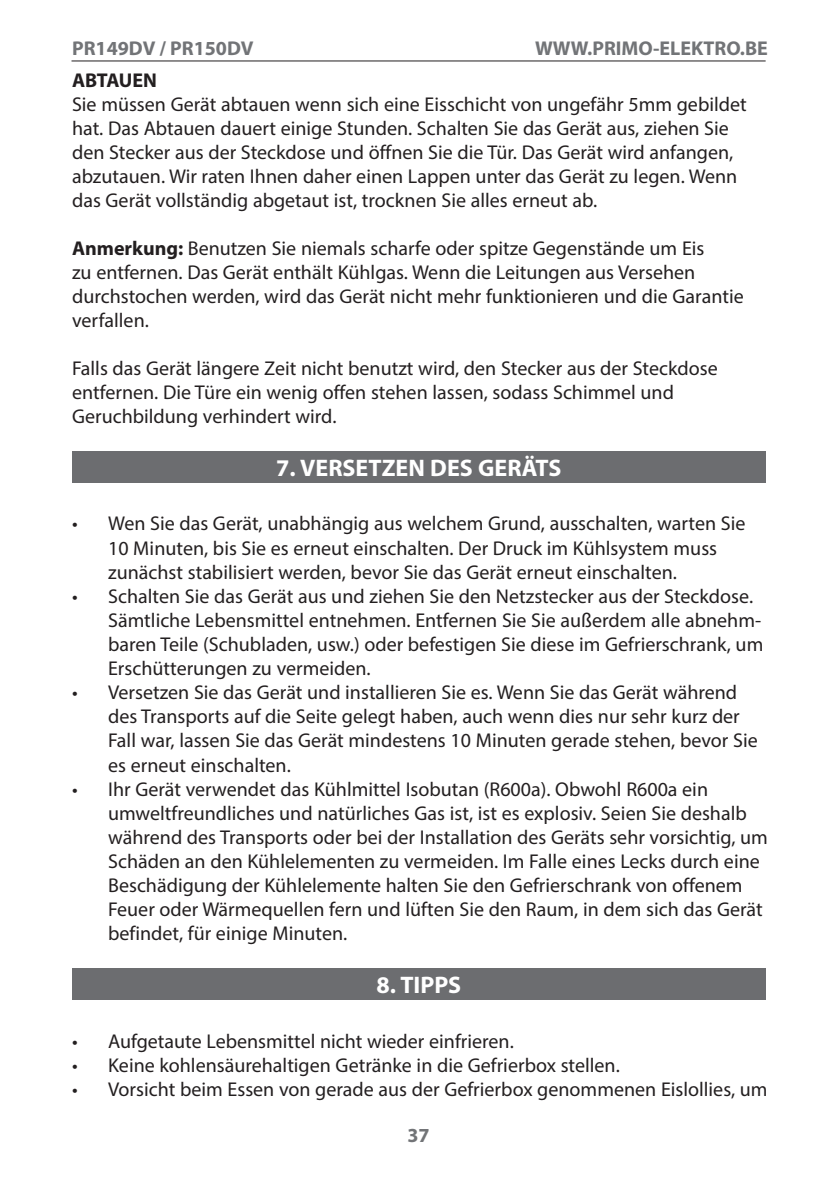
<style>
.page{position:relative;width:840px;height:1191px;background:#fff}
.page>*{position:absolute;margin:0;border:0;box-sizing:border-box;transform-origin:0 0}
.titel{font:700 24px "Myriad Pro";color:#fff}
.standard_text_bookle{font:20px/24px "Myriad Pro";color:#231f20}
.t1{font:700 20px "Myriad Pro";color:#727477}
.titel-2{font:700 20px "Myriad Pro";letter-spacing:-.01em;color:#231f20}
.s1{font-weight:700}
</style>
<div class="page">
<hr style="left:71px;top:60px;width:694px;height:1px;background:#231f20">
<div style="left:72px;top:451px;width:693px;height:31px;background:#6c6d70"></div>
<div style="left:72px;top:968px;width:693px;height:31px;background:#6c6d70"></div>
<p class="t1" style="left:72px;top:35px;width:183px">PR149DV / PR150DV</p>
<p class="t1" style="left:534px;top:35px;width:234px">WWW.PRIMO-ELEKTRO.BE</p>
<p class="titel-2" style="left:72px;top:67px;width:86px">ABTAUEN</p>
<p class="standard_text_bookle" style="left:72px;top:92px;width:675px">Sie müssen Gerät abtauen wenn sich eine Eisschicht von ungefähr 5mm gebildet hat. Das Abtauen dauert einige Stunden. Schalten Sie das Gerät aus, ziehen Sie den Stecker aus der Steckdose und öffnen Sie die Tür. Das Gerät wird anfangen, abzutauen. Wir raten Ihnen daher einen Lappen unter das Gerät zu legen. Wenn das Gerät vollständig abgetaut ist, trocknen Sie alles erneut ab.</p>
<p class="standard_text_bookle" style="left:72px;top:236px;width:672px"><span class="s1">Anmerkung:</span> Benutzen Sie niemals scharfe oder spitze Gegenstände um Eis<br>zu entfernen. Das Gerät enthält Kühlgas. Wenn die Leitungen aus Versehen durchstochen werden, wird das Gerät nicht mehr funktionieren und die Garantie verfallen.</p>
<p class="standard_text_bookle" style="left:72px;top:356px;width:646px">Falls das Gerät längere Zeit nicht benutzt wird, den Stecker aus der Steckdose</p>
<p class="standard_text_bookle" style="left:72px;top:380px;width:603px">entfernen. Die Türe ein wenig offen stehen lassen, sodass Schimmel und</p>
<p class="standard_text_bookle" style="left:72px;top:404px;width:266px">Geruchbildung verhindert wird.</p>
<p class="titel" style="left:276px;top:452px;width:287px">7. VERSETZEN DES GERÄTS</p>
<p class="standard_text_bookle" style="left:108px;top:511px;width:638px;text-indent:-36px">• Wen Sie das Gerät, unabhängig aus welchem Grund, ausschalten, warten Sie<br>10 Minuten, bis Sie es erneut einschalten. Der Druck im Kühlsystem muss zunächst stabilisiert werden, bevor Sie das Gerät erneut einschalten.</p>
<p class="standard_text_bookle" style="left:108px;top:584px;width:656px;text-indent:-36px">• Schalten Sie das Gerät aus und ziehen Sie den Netzstecker aus der Steckdose.<br>Sämtliche Lebensmittel entnehmen. Entfernen Sie Sie außerdem alle abnehm&shy;baren Teile (Schubladen, usw.) oder befestigen Sie diese im Gefrierschrank, um Erschütterungen zu vermeiden.</p>
<p class="standard_text_bookle" style="left:108px;top:680px;width:650px;text-indent:-36px">• Versetzen Sie das Gerät und installieren Sie es. Wenn Sie das Gerät während des Transports auf die Seite gelegt haben, auch wenn dies nur sehr kurz der Fall war, lassen Sie das Gerät mindestens 10 Minuten gerade stehen, bevor Sie es erneut einschalten.</p>
<p class="standard_text_bookle" style="left:108px;top:776px;width:661px;text-indent:-36px">• Ihr Gerät verwendet das Kühlmittel Isobutan (R600a). Obwohl R600a ein umweltfreundliches und natürliches Gas ist, ist es explosiv. Seien Sie deshalb während des Transports oder bei der Installation des Geräts sehr vorsichtig, um Schäden an den Kühlelementen zu vermeiden. Im Falle eines Lecks durch eine Beschädigung der Kühlelemente halten Sie den Gefrierschrank von offenem Feuer oder Wärmequellen fern und lüften Sie den Raum, in dem sich das Gerät befindet, für einige Minuten.</p>
<p class="titel" style="left:376px;top:969px;width:86px">8. TIPPS</p>
<p class="standard_text_bookle" style="left:72px;top:1028px;width:443px">• Aufgetaute Lebensmittel nicht wieder einfrieren.</p>
<p class="standard_text_bookle" style="left:72px;top:1052px;width:549px">• Keine kohlensäurehaltigen Getränke in die Gefrierbox stellen.</p>
<p class="standard_text_bookle" style="left:72px;top:1076px;width:696px">• Vorsicht beim Essen von gerade aus der Gefrierbox genommenen Eislollies, um</p>
<p class="t1" style="left:407px;top:1122px;width:24px">37</p>
</div>
